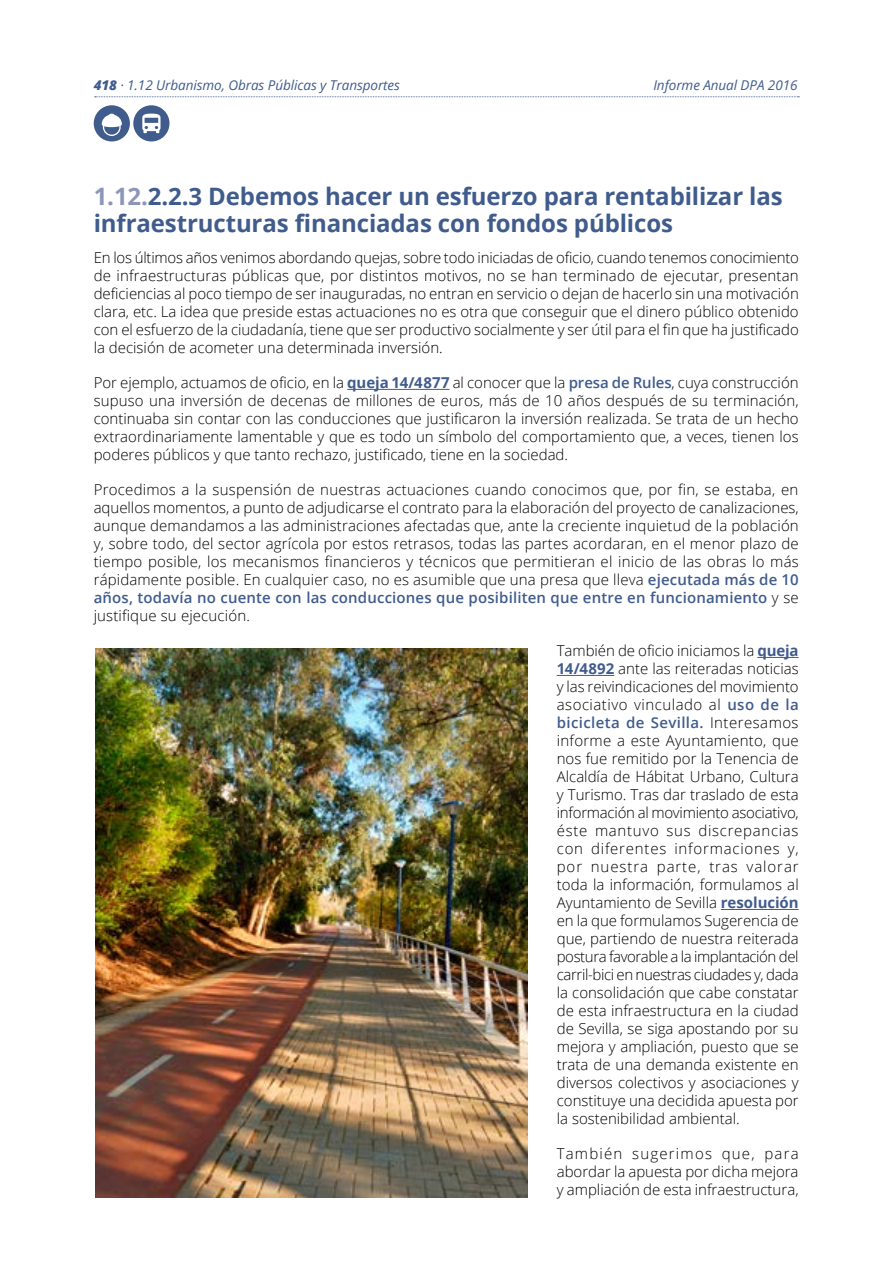
<style>
.page{position:relative;width:893px;height:1263px;background:#fff}
.page>*{position:absolute;margin:0;border:0;box-sizing:border-box;transform-origin:0 0}
.t1{font:700 24px/27px "Open Sans";letter-spacing:-.005em;color:#405c8d}
.t2{font:300 15px/18px "Open Sans";color:#000;text-align:justify}
.t3{font:italic 13.5px "Open Sans";letter-spacing:-.005em;color:#405c8d}
.s1{font-weight:800}
.s2{color:#8e96b8}
.s3{font-weight:700;color:#405c8d}
.s4{font-weight:600;color:#405c8d}
</style>
<div class="page">
<div style="left:133px;top:105px;width:36px;height:36px;background:#405c8d;border-radius:50%"></div>
<div style="left:94px;top:105px;width:36px;height:36px;background:#405c8d;border-radius:50%"></div>
<svg style="left:142px;top:114px;width:18px;height:19px"></svg>
<svg style="left:104px;top:119px;width:16px;height:16px"></svg>
<div style="left:103px;top:118px;width:18px;height:18px;border:1px solid #fff;border-radius:50%"></div>
<svg style="left:102px;top:114px;width:20px;height:14px"></svg>
<svg style="left:95px;top:96px;width:704px;height:1px"></svg>
<hr style="left:347px;top:389px;width:102px;height:1px;background:#405c8d">
<hr style="left:757px;top:657px;width:42px;height:1px;background:#405c8d">
<hr style="left:557px;top:675px;width:57px;height:1px;background:#405c8d">
<hr style="left:721px;top:909px;width:78px;height:1px;background:#405c8d">
<img style="left:96px;top:648px;width:431px;height:549px">
<p class="t3" style="left:94px;top:76px;width:308px"><span class="s1">418</span> · 1.12 Urbanismo, Obras Públicas y Transportes</p>
<p class="t3" style="left:653px;top:76px;width:146px">Informe Anual DPA 2016</p>
<h1 class="t1" style="left:94px;top:183px;width:690px"><span class="s2">1.12.</span>2.2.3 Debemos hacer un esfuerzo para rentabilizar las infraestructuras financiadas con fondos públicos</h1>
<p class="t2" style="left:94px;top:248px;width:707px">En los últimos años venimos abordando quejas, sobre todo iniciadas de oficio, cuando tenemos conocimiento de infraestructuras públicas que, por distintos motivos, no se han terminado de ejecutar, presentan deficiencias al poco tiempo de ser inauguradas, no entran en servicio o dejan de hacerlo sin una motivación clara, etc. La idea que preside estas actuaciones no es otra que conseguir que el dinero público obtenido con el esfuerzo de la ciudadanía, tiene que ser productivo socialmente y ser útil para el fin que ha justificado la decisión de acometer una determinada inversión.</p>
<p class="t2" style="left:94px;top:373px;width:706px">Por ejemplo, actuamos de oficio, en la <span class="s3">queja 14/4877</span> al conocer que la <span class="s4">presa de Rules</span>, cuya construcción supuso una inversión de decenas de millones de euros, más de 10 años después de su terminación, continuaba sin contar con las conducciones que justificaron la inversión realizada. Se trata de un hecho extraordinariamente lamentable y que es todo un símbolo del comportamiento que, a veces, tienen los poderes públicos y que tanto rechazo, justificado, tiene en la sociedad.</p>
<p class="t2" style="left:94px;top:480px;width:707px">Procedimos a la suspensión de nuestras actuaciones cuando conocimos que, por fin, se estaba, en aquellos momentos, a punto de adjudicarse el contrato para la elaboración del proyecto de canalizaciones, aunque demandamos a las administraciones afectadas que, ante la creciente inquietud de la población y, sobre todo, del sector agrícola por estos retrasos, todas las partes acordaran, en el menor plazo de tiempo posible, los mecanismos financieros y técnicos que permitieran el inicio de las obras lo más rápidamente posible. En cualquier caso, no es asumible que una presa que lleva <span class="s4">ejecutada más de 10 años, todavía no cuente con las conducciones que posibiliten que entre en funcionamiento</span> y se justifique su ejecución.</p>
<p class="t2" style="left:557px;top:641px;width:243px">También de oficio iniciamos la <span class="s3">queja 14/4892</span> ante las reiteradas noticias y las reivindicaciones del movimiento asociativo vinculado al <span class="s4">uso de la bicicleta de Sevilla.</span> Interesamos informe a este Ayuntamiento, que nos fue remitido por la Tenencia de Alcaldía de Hábitat Urbano, Cultura y Turismo. Tras dar traslado de esta información al movimiento asociativo, éste mantuvo sus discrepancias con diferentes informaciones y, por nuestra parte, tras valorar toda la información, formulamos al Ayuntamiento de Sevilla <span class="s3">resolución </span>en la que formulamos Sugerencia de que, partiendo de nuestra reiterada postura favorable a la implantación del carril-bici en nuestras ciudades y, dada la consolidación que cabe constatar de esta infraestructura en la ciudad de Sevilla, se siga apostando por su mejora y ampliación, puesto que se trata de una demanda existente en diversos colectivos y asociaciones y constituye una decidida apuesta por la sostenibilidad ambiental.</p>
<p class="t2" style="left:557px;top:1144px;width:243px">También sugerimos que, para abordar la apuesta por dicha mejora y ampliación de esta infraestructura,</p>
</div>
